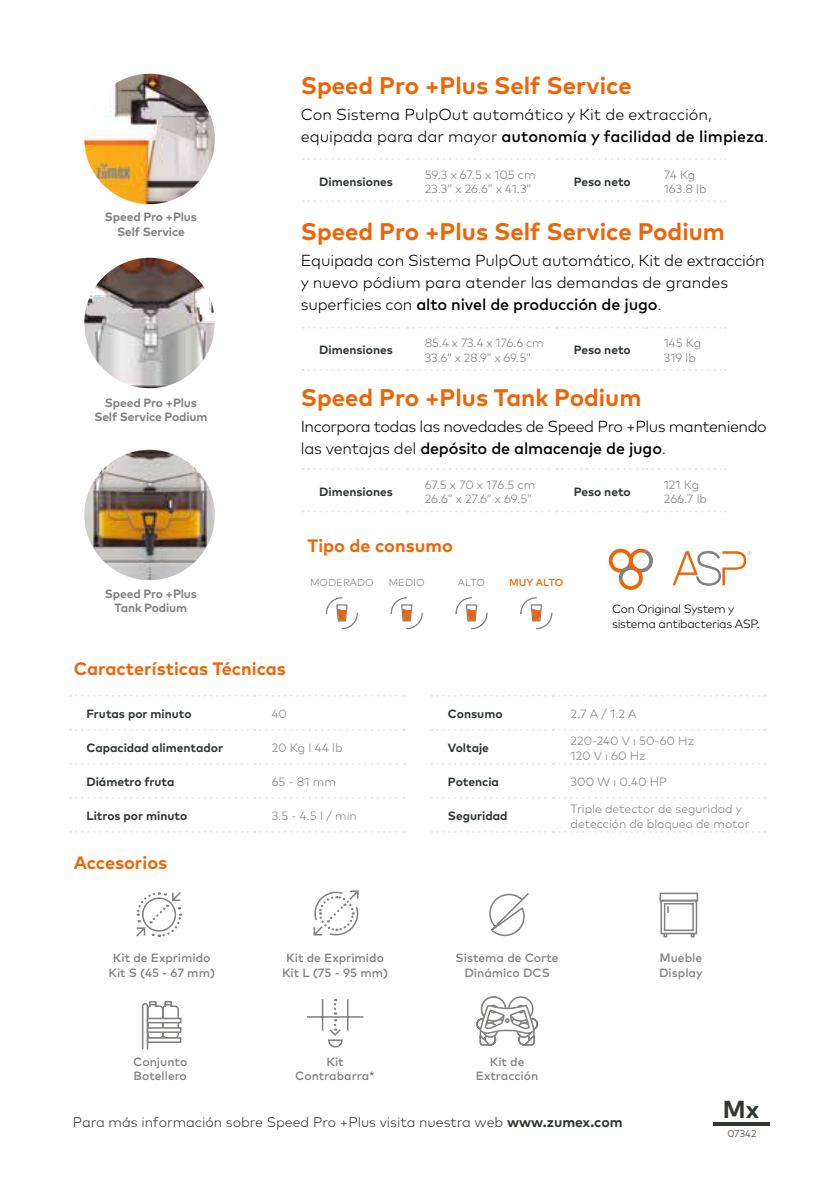
<style>
.page{position:relative;width:840px;height:1191px;background:#fff}
.page>*{position:absolute;margin:0;border:0;box-sizing:border-box;transform-origin:0 0}
.t1{font:700 24.6px "Mark Pro";color:#303731}
.t2{font:700 24px "Mark Pro";color:#ec6608}
.t3{font:700 18px "Mark Pro";color:#ec6608}
.t4{font:300 16px/22px "Mark Pro";letter-spacing:-.01em;color:#000}
.t5{font:300 16px/22px "Mark Pro";letter-spacing:-.03em;color:#000}
.t6{font:300 14px "Mark Pro";color:#303731}
.t7{font:300 12px/14.4px "Mark Pro";color:#828180}
.t8{font:700 12px "Mark Pro";color:#303731}
.t9{font:500 12px/14.4px "Mark Pro";color:#828180;text-align:center}
.t10{font:700 12px/14.4px "Mark Pro";letter-spacing:-.01em;color:#828180;text-align:center}
.t11{font:300 12px/14.4px "Mark Pro";letter-spacing:-.025em;color:#000}
.t12{font:300 10.2px "Mark Pro";color:#828180}
.t13{font:500 10.2px "Mark Pro";color:#ec6608}
.t14{font:300 10px "Mark Pro";color:#303731}
.s1{font-weight:500}
.s2{font-weight:700}
</style>
<div class="page">
<hr style="left:713px;top:1122px;width:56px;height:4px;background:#303731">
<svg style="left:70px;top:694px;width:335px;height:2px"></svg>
<svg style="left:70px;top:729px;width:335px;height:1px"></svg>
<svg style="left:70px;top:763px;width:335px;height:1px"></svg>
<svg style="left:70px;top:797px;width:335px;height:2px"></svg>
<svg style="left:70px;top:831px;width:335px;height:2px"></svg>
<svg style="left:431px;top:694px;width:333px;height:2px"></svg>
<svg style="left:431px;top:729px;width:333px;height:1px"></svg>
<svg style="left:431px;top:763px;width:333px;height:1px"></svg>
<svg style="left:431px;top:797px;width:333px;height:2px"></svg>
<svg style="left:431px;top:831px;width:333px;height:2px"></svg>
<img style="left:84px;top:74px;width:131px;height:130px;border-radius:65px">
<img style="left:84px;top:258px;width:131px;height:130px;border-radius:65px">
<img style="left:84px;top:450px;width:131px;height:130px;border-radius:65px">
<svg style="left:141px;top:1001px;width:41px;height:49px"></svg>
<svg style="left:136px;top:892px;width:46px;height:45px"></svg>
<svg style="left:313px;top:890px;width:46px;height:46px"></svg>
<svg style="left:489px;top:893px;width:40px;height:44px"></svg>
<svg style="left:659px;top:892px;width:39px;height:46px"></svg>
<hr style="left:347px;top:999px;width:1px;height:31px;background:#828180">
<hr style="left:321px;top:999px;width:2px;height:31px;background:#828180">
<hr style="left:307px;top:1016px;width:56px;height:1px;background:#828180">
<svg style="left:327px;top:999px;width:16px;height:49px"></svg>
<div style="left:508px;top:996px;width:25px;height:25px;border:2px solid #828180;border-radius:50%"></div>
<svg style="left:481px;top:997px;width:24px;height:24px"></svg>
<div style="left:480px;top:996px;width:26px;height:25px;border:2px solid #828180;border-radius:50%"></div>
<svg style="left:476px;top:1004px;width:62px;height:42px"></svg>
<svg style="left:672px;top:551px;width:78px;height:35px"></svg>
<svg style="left:608px;top:549px;width:44px;height:41px"></svg>
<svg style="left:302px;top:158px;width:423px;height:2px"></svg>
<svg style="left:302px;top:200px;width:423px;height:2px"></svg>
<svg style="left:302px;top:327px;width:423px;height:2px"></svg>
<svg style="left:302px;top:369px;width:423px;height:2px"></svg>
<svg style="left:302px;top:468px;width:423px;height:2px"></svg>
<svg style="left:302px;top:510px;width:423px;height:2px"></svg>
<div style="left:326px;top:597px;width:32px;height:32px;border:1px dashed #828180;border-radius:50%"></div>
<svg style="left:336px;top:604px;width:12px;height:18px"></svg>
<div style="left:390px;top:597px;width:32px;height:32px;border:1px dashed #828180;border-radius:50%"></div>
<svg style="left:401px;top:604px;width:12px;height:18px"></svg>
<div style="left:455px;top:597px;width:32px;height:32px;border:1px dashed #828180;border-radius:50%"></div>
<svg style="left:465px;top:604px;width:13px;height:18px"></svg>
<div style="left:520px;top:597px;width:32px;height:32px;border:1px dashed #828180;border-radius:50%"></div>
<svg style="left:530px;top:604px;width:12px;height:18px"></svg>
<h2 class="t2" style="left:300px;top:67px;width:332px">Speed Pro +Plus Self Service</h2>
<h3 class="t4" style="left:300px;top:102px;width:469px">Con Sistema PulpOut automático y Kit de extracción, equipada para dar mayor <span class="s1">autonomía y facilidad de limpieza</span>.</h3>
<p class="t10" style="left:105px;top:209px;width:93px">Speed Pro +Plus<br>Self Service</p>
<p class="t10" style="left:94px;top:394px;width:115px">Speed Pro +Plus<br>Self Service Podium</p>
<p class="t10" style="left:105px;top:585px;width:93px">Speed Pro +Plus<br>Tank Podium</p>
<h3 class="t3" style="left:74px;top:655px;width:214px">Características Técnicas</h3>
<p class="t8" style="left:319px;top:172px;width:75px">Dimensiones</p>
<p class="t7" style="left:424px;top:166px;width:112px">59.3 x 67.5 x 105 cm<br>23.3” x 26.6” x 41.3”</p>
<p class="t8" style="left:573px;top:172px;width:59px">Peso neto</p>
<p class="t7" style="left:663px;top:166px;width:44px">74 Kg<br>163.8 lb</p>
<h2 class="t2" style="left:300px;top:213px;width:425px">Speed Pro +Plus Self Service Podium</h2>
<h3 class="t4" style="left:300px;top:248px;width:465px">Equipada con Sistema PulpOut automático, Kit de extracción y nuevo pódium para atender las demandas de grandes superficies con <span class="s1">alto nivel de producción de jugo</span>.</h3>
<p class="t8" style="left:319px;top:341px;width:75px">Dimensiones</p>
<p class="t7" style="left:424px;top:335px;width:120px">85.4 x 73.4 x 176.6 cm<br>33.6” x 28.9” x 69.5”</p>
<p class="t8" style="left:573px;top:341px;width:59px">Peso neto</p>
<p class="t7" style="left:663px;top:335px;width:39px">145 Kg<br>319 lb</p>
<h2 class="t2" style="left:300px;top:379px;width:342px">Speed Pro +Plus Tank Podium</h2>
<h3 class="t5" style="left:300px;top:414px;width:467px">Incorpora todas las novedades de Speed Pro +Plus manteniendo las ventajas del <span class="s1">depósito de almacenaje de jugo</span>.</h3>
<p class="t8" style="left:319px;top:482px;width:75px">Dimensiones</p>
<p class="t7" style="left:424px;top:476px;width:112px">67.5 x 70 x 176.5 cm<br>26.6” x 27.6” x 69.5”</p>
<p class="t8" style="left:573px;top:482px;width:59px">Peso neto</p>
<p class="t7" style="left:663px;top:476px;width:45px">121 Kg<br>266.7 lb</p>
<h3 class="t3" style="left:307px;top:531px;width:147px">Tipo de consumo</h3>
<p class="t12" style="left:310px;top:575px;width:65px">MODERADO</p>
<p class="t12" style="left:388px;top:575px;width:37px">MEDIO</p>
<p class="t12" style="left:457px;top:575px;width:29px">ALTO</p>
<p class="t13" style="left:509px;top:574px;width:56px">MUY ALTO</p>
<p class="t11" style="left:611px;top:601px;width:149px">Con Original System y sistema antibacterias ASP.</p>
<p class="t8" style="left:86px;top:705px;width:107px">Frutas por minuto</p>
<p class="t7" style="left:271px;top:706px;width:17px">40</p>
<p class="t8" style="left:86px;top:739px;width:138px">Capacidad alimentador</p>
<p class="t7" style="left:271px;top:740px;width:72px">20 Kg I 44 lb</p>
<p class="t8" style="left:86px;top:773px;width:90px">Diámetro fruta</p>
<p class="t7" style="left:271px;top:774px;width:66px">65 - 81 mm</p>
<p class="t8" style="left:86px;top:807px;width:102px">Litros por minuto</p>
<p class="t7" style="left:271px;top:807px;width:87px">3.5 - 4.5 l / min</p>
<h3 class="t3" style="left:74px;top:849px;width:95px">Accesorios</h3>
<p class="t8" style="left:447px;top:705px;width:56px">Consumo</p>
<p class="t7" style="left:570px;top:706px;width:67px">2.7 A / 1.2 A</p>
<p class="t8" style="left:447px;top:739px;width:42px">Voltaje</p>
<p class="t7" style="left:570px;top:733px;width:125px">220-240 V ı 50-60 Hz<br>120 V ı 60 Hz</p>
<p class="t8" style="left:447px;top:773px;width:52px">Potencia</p>
<p class="t7" style="left:570px;top:774px;width:98px">300 W ı 0.40 HP</p>
<p class="t8" style="left:447px;top:807px;width:61px">Seguridad</p>
<p class="t7" style="left:570px;top:801px;width:180px">Triple detector de seguridad y detección de bloqueo de motor</p>
<p class="t9" style="left:108px;top:950px;width:108px">Kit de Exprimido<br>Kit S (45 - 67 mm)</p>
<p class="t9" style="left:658px;top:950px;width:45px;text-align:left">Mueble<br>Display</p>
<p class="t9" style="left:282px;top:950px;width:108px">Kit de Exprimido<br>Kit L (75 - 95 mm)</p>
<p class="t9" style="left:455px;top:950px;width:104px">Sistema de Corte<br>Dinámico DCS</p>
<p class="t9" style="left:133px;top:1053px;width:56px;text-align:left">Conjunto<br>Botellero</p>
<p class="t9" style="left:295px;top:1053px;width:81px">Kit<br>Contrabarra*</p>
<p class="t9" style="left:475px;top:1053px;width:64px">Kit de<br>Extracción</p>
<p class="t6" style="left:73px;top:1112px;width:551px">Para más información sobre Speed Pro +Plus visita nuestra web <span class="s2">www.zumex.com</span></p>
<h1 class="t1" style="left:722px;top:1090px;width:38px">Mx</h1>
<p class="t14" style="left:727px;top:1126px;width:31px">07342</p>
</div>
